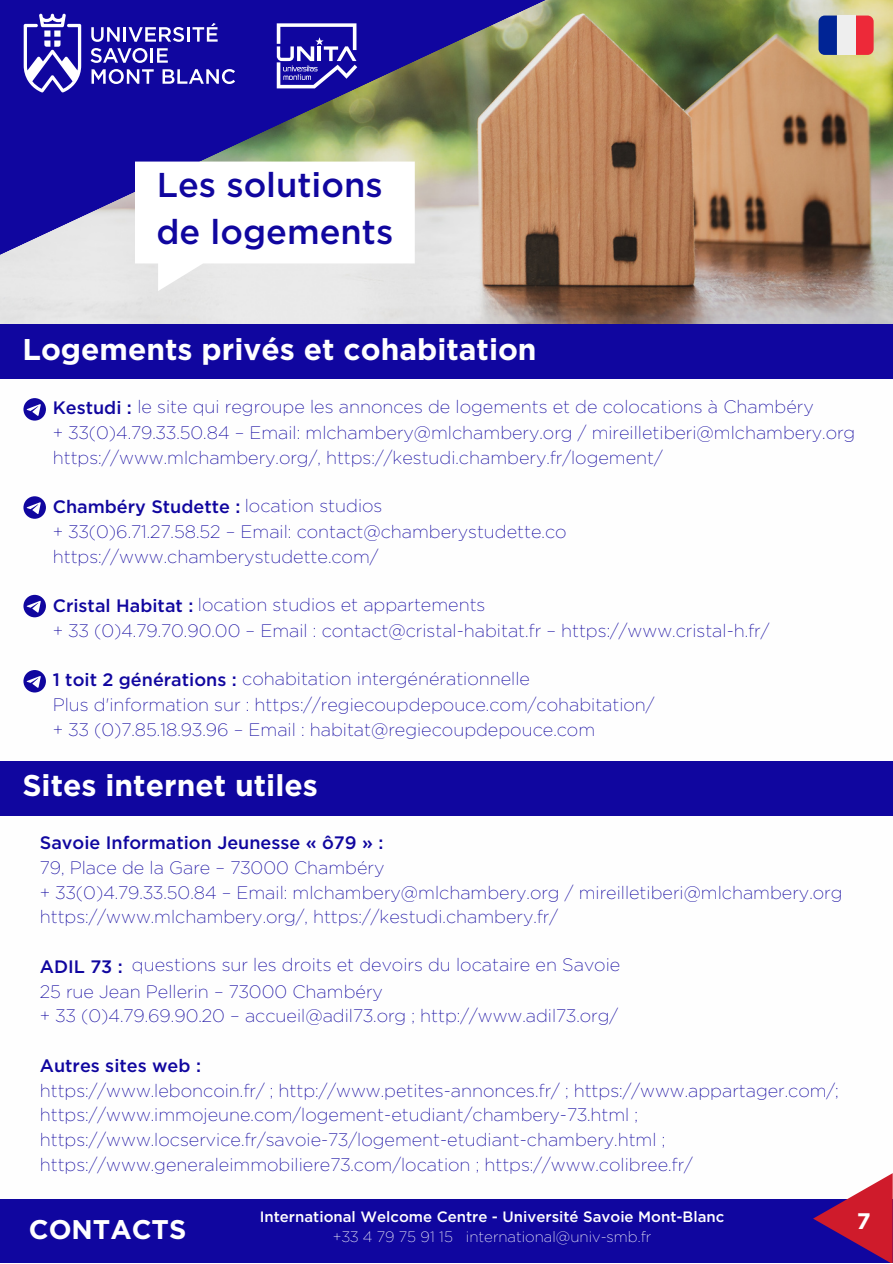
<style>
.page{position:relative;width:893px;height:1264px;background:#fff}
.page>*{position:absolute;margin:0;border:0;box-sizing:border-box;transform-origin:0 0}
.t1{font:500 34.35px "Gotham";color:#10069f}
.t2{font:700 30px "Gotham";color:#fff}
.t3{font:700 27px "Gotham";color:#fff}
.t4{font:700 22.5px "Gotham";color:#fff}
.t5{font:200 18px/24.8px "Gotham";color:#10069f}
.t6{font:500 18px "Gotham";color:#10069f}
.t7{font:500 15px "Gotham";color:#fff}
.t8{font:200 15px "Gotham";color:#fff}
.s1{font-weight:500}
.s2{font-weight:200}
</style>
<div class="page">
<img style="left:0;top:0;width:892px;height:325px">
<svg style="left:0;top:0;width:580px;height:258px;background:#5e528c"></svg>
<svg style="left:135px;top:161px;width:280px;height:130px"></svg>
<svg style="left:855px;top:16px;width:18px;height:39px"></svg>
<svg style="left:818px;top:16px;width:18px;height:39px"></svg>
<div style="left:836px;top:16px;width:19px;height:39px;background:#eee"></div>
<div style="left:0;top:1199px;width:892px;height:63px;background:#10069f"></div>
<svg style="left:91px;top:27px;width:29px;height:15px"></svg>
<hr style="left:123px;top:27px;width:3px;height:15px;background:#fff">
<svg style="left:129px;top:27px;width:55px;height:15px"></svg>
<hr style="left:187px;top:27px;width:3px;height:15px;background:#fff">
<svg style="left:192px;top:23px;width:25px;height:19px"></svg>
<svg style="left:91px;top:48px;width:77px;height:15px"></svg>
<svg style="left:91px;top:69px;width:63px;height:15px"></svg>
<svg style="left:162px;top:69px;width:73px;height:15px"></svg>
<svg style="left:24px;top:14px;width:57px;height:78px"></svg>
<svg style="left:277px;top:23px;width:80px;height:65px"></svg>
<div style="left:0;top:325px;width:892px;height:54px;background:#10069f"></div>
<div style="left:0;top:761px;width:892px;height:54px;background:#10069f"></div>
<svg style="left:23px;top:398px;width:23px;height:22px"></svg>
<svg style="left:23px;top:496px;width:23px;height:23px"></svg>
<svg style="left:23px;top:595px;width:23px;height:22px"></svg>
<svg style="left:23px;top:670px;width:23px;height:22px"></svg>
<svg style="left:813px;top:1173px;width:79px;height:89px"></svg>
<p class="t1" style="left:157px;top:169px;width:227px">Les solutions</p>
<p class="t1" style="left:156px;top:217px;width:238px">de logements</p>
<p class="t2" style="left:22px;top:335px;width:515px">Logements privés et cohabitation</p>
<p class="t5" style="left:53px;top:394px;width:762px"><span class="s1">Kestudi :</span> le site qui regroupe les annonces de logements et de colocations à Chambéry</p>
<p class="t5" style="left:53px;top:420px;width:804px">+ 33(0)4.79.33.50.84 – Email: mlchambery@mlchambery.org / mireilletiberi@mlchambery.org</p>
<p class="t5" style="left:53px;top:445px;width:611px">https://www.mlchambery.org/, https://kestudi.chambery.fr/logement/</p>
<p class="t6" style="left:53px;top:498px;width:331px">Chambéry Studette : <span class="s2">location studios</span></p>
<p class="t5" style="left:53px;top:519px;width:515px">+ 33(0)6.71.27.58.52 – Email: contact@chamberystudette.co</p>
<p class="t5" style="left:53px;top:544px;width:327px">https://www.chamberystudette.com/</p>
<p class="t5" style="left:53px;top:592px;width:434px"><span class="s1">Cristal Habitat :</span> location studios et appartements</p>
<p class="t5" style="left:53px;top:618px;width:718px">+ 33 (0)4.79.70.90.00 – Email : contact@cristal-habitat.fr – https://www.cristal-h.fr/</p>
<p class="t5" style="left:53px;top:666px;width:479px"><span class="s1">1 toit 2 générations :</span> cohabitation intergénérationnelle</p>
<p class="t5" style="left:53px;top:692px;width:603px">Plus d'information sur : https://regiecoupdepouce.com/cohabitation/</p>
<p class="t5" style="left:53px;top:717px;width:544px">+ 33 (0)7.85.18.93.96 – Email : habitat@regiecoupdepouce.com</p>
<p class="t2" style="left:22px;top:771px;width:297px">Sites internet utiles</p>
<p class="t6" style="left:40px;top:834px;width:345px">Savoie Information Jeunesse « ô79 » :</p>
<p class="t5" style="left:40px;top:855px;width:346px">79, Place de la Gare – 73000 Chambéry</p>
<p class="t5" style="left:40px;top:880px;width:804px">+ 33(0)4.79.33.50.84 – Email: mlchambery@mlchambery.org / mireilletiberi@mlchambery.org</p>
<p class="t5" style="left:40px;top:904px;width:519px">https://www.mlchambery.org/, https://kestudi.chambery.fr/</p>
<p class="t6" style="left:40px;top:958px;width:84px">ADIL 73 :</p>
<p class="t5" style="left:40px;top:979px;width:344px">25 rue Jean Pellerin – 73000 Chambéry</p>
<p class="t5" style="left:40px;top:1003px;width:580px">+ 33 (0)4.79.69.90.20 – accueil@adil73.org ; http://www.adil73.org/</p>
<p class="t6" style="left:40px;top:1057px;width:163px">Autres sites web :</p>
<p class="t5" style="left:40px;top:1077px;width:800px">https://www.leboncoin.fr/ ; http://www.petites-annonces.fr/ ; https://www.appartager.com/; https://www.immojeune.com/logement-etudiant/chambery-73.html ; https://www.locservice.fr/savoie-73/logement-etudiant-chambery.html ; https://www.generaleimmobiliere73.com/location ; https://www.colibree.fr/</p>
<p class="t5" style="left:132px;top:952px;width:490px">questions sur les droits et devoirs du locataire en Savoie</p>
<p class="t3" style="left:29px;top:1216px;width:159px">CONTACTS</p>
<p class="t7" style="left:260px;top:1210px;width:466px">International Welcome Centre - Université Savoie Mont-Blanc</p>
<p class="t8" style="left:333px;top:1228px;width:320px">+33 4 79 75 91 15 international@univ-smb.fr</p>
<p class="t4" style="left:856px;top:1210px;width:15px">7</p>
</div>
